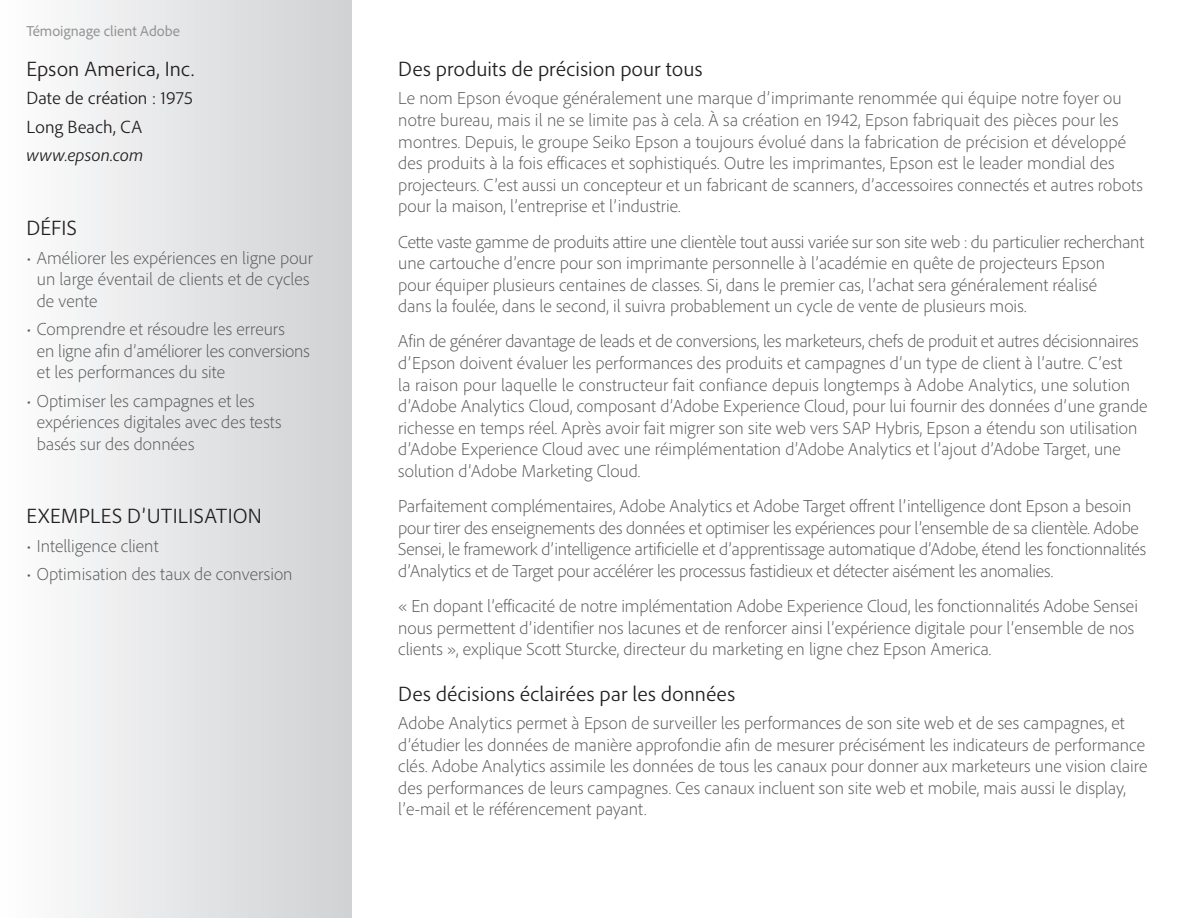
<style>
.page{position:relative;width:1188px;height:918px;background:#fff}
.page>*{position:absolute;margin:0;border:0;box-sizing:border-box;transform-origin:0 0}
.t1{font:300 21px "Adobe Clean";letter-spacing:.005em;color:#231f20}
.t2{font:300 18px/21.6px "Adobe Clean";color:#57585a}
.t3{font:300 18px/28.3px "Adobe Clean";letter-spacing:-.005em;color:#231f20}
.t4{font:italic 300 18px "Adobe Clean";letter-spacing:-.005em;color:#231f20}
.t5{font:15px "Adobe Clean";color:#939598}
</style>
<div class="page">
<div style="left:0;top:0;width:352px;height:918px;background:linear-gradient(to right,#fefefe,#d0d1d4)"></div>
<p class="t5" style="left:26px;top:21px;width:155px">Témoignage client Adobe</p>
<p class="t1" style="left:26px;top:56px;width:170px">Epson America, Inc.</p>
<p class="t3" style="left:26px;top:84px;width:168px">Date de création : 1975<br>Long Beach, CA</p>
<p class="t4" style="left:26px;top:143px;width:119px">www.epson.com</p>
<p class="t1" style="left:26px;top:215px;width:52px">DÉFIS</p>
<p class="t2" style="left:37px;top:246px;width:278px;text-indent:-10px">• Améliorer les expériences en ligne pour un large éventail de clients et de cycles de vente</p>
<p class="t2" style="left:37px;top:318px;width:275px;text-indent:-10px">• Comprendre et résoudre les erreurs<br>en ligne afin d’améliorer les conversions et les performances du site</p>
<p class="t2" style="left:37px;top:389px;width:246px;text-indent:-10px">• Optimiser les campagnes et les expériences digitales avec des tests basés sur des données</p>
<p class="t1" style="left:26px;top:503px;width:237px">EXEMPLES D’UTILISATION</p>
<p class="t2" style="left:26px;top:534px;width:134px">• Intelligence client</p>
<p class="t2" style="left:26px;top:563px;width:268px">• Optimisation des taux de conversion</p>
<p class="t1" style="left:398px;top:56px;width:306px">Des produits de précision pour tous</p>
<p class="t2" style="left:398px;top:87px;width:746px">Le nom Epson évoque généralement une marque d’imprimante renommée qui équipe notre foyer ou notre bureau, mais il ne se limite pas à cela. À sa création en 1942, Epson fabriquait des pièces pour les montres. Depuis, le groupe Seiko Epson a toujours évolué dans la fabrication de précision et développé des produits à la fois efficaces et sophistiqués. Outre les imprimantes, Epson est le leader mondial des projecteurs. C’est aussi un concepteur et un fabricant de scanners, d’accessoires connectés et autres robots pour la maison, l’entreprise et l’industrie.</p>
<p class="t2" style="left:398px;top:230px;width:747px">Cette vaste gamme de produits attire une clientèle tout aussi variée sur son site web : du particulier recherchant une cartouche d’encre pour son imprimante personnelle à l’académie en quête de projecteurs Epson<br>pour équiper plusieurs centaines de classes. Si, dans le premier cas, l’achat sera généralement réalisé<br>dans la foulée, dans le second, il suivra probablement un cycle de vente de plusieurs mois.</p>
<p class="t2" style="left:398px;top:330px;width:751px">Afin de générer davantage de leads et de conversions, les marketeurs, chefs de produit et autres décisionnaires d’Epson doivent évaluer les performances des produits et campagnes d’un type de client à l’autre. C’est<br>la raison pour laquelle le constructeur fait confiance depuis longtemps à Adobe Analytics, une solution d’Adobe Analytics Cloud, composant d’Adobe Experience Cloud, pour lui fournir des données d’une grande richesse en temps réel. Après avoir fait migrer son site web vers SAP Hybris, Epson a étendu son utilisation d’Adobe Experience Cloud avec une réimplémentation d’Adobe Analytics et l’ajout d’Adobe Target, une solution d’Adobe Marketing Cloud.</p>
<p class="t2" style="left:398px;top:495px;width:750px">Parfaitement complémentaires, Adobe Analytics et Adobe Target offrent l’intelligence dont Epson a besoin pour tirer des enseignements des données et optimiser les expériences pour l’ensemble de sa clientèle. Adobe Sensei, le framework d’intelligence artificielle et d’apprentissage automatique d’Adobe, étend les fonctionnalités d’Analytics et de Target pour accélérer les processus fastidieux et détecter aisément les anomalies.</p>
<p class="t2" style="left:398px;top:595px;width:741px">« En dopant l’efficacité de notre implémentation Adobe Experience Cloud, les fonctionnalités Adobe Sensei nous permettent d’identifier nos lacunes et de renforcer ainsi l’expérience digitale pour l’ensemble de nos clients », explique Scott Sturcke, directeur du marketing en ligne chez Epson America.</p>
<p class="t1" style="left:398px;top:680px;width:338px">Des décisions éclairées par les données</p>
<p class="t2" style="left:398px;top:712px;width:751px">Adobe Analytics permet à Epson de surveiller les performances de son site web et de ses campagnes, et d’étudier les données de manière approfondie afin de mesurer précisément les indicateurs de performance clés. Adobe Analytics assimile les données de tous les canaux pour donner aux marketeurs une vision claire des performances de leurs campagnes. Ces canaux incluent son site web et mobile, mais aussi le display, l’e-mail et le référencement payant.</p>
</div>
